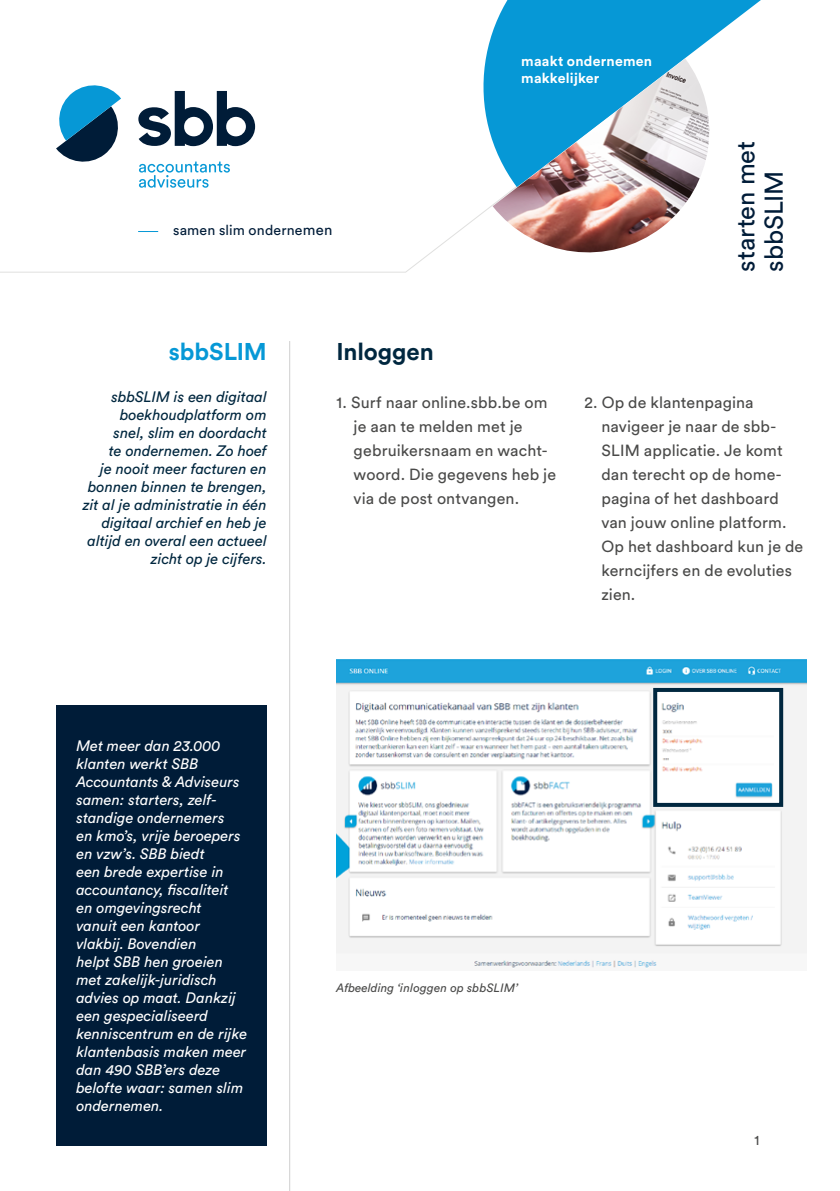
<style>
.page{position:relative;width:840px;height:1191px;background:#fff}
.page>*{position:absolute;margin:0;border:0;box-sizing:border-box;transform-origin:0 0}
.t1{font:25.4px/28.2px "Circular Std";letter-spacing:-.005em;color:#001c38}
.t2{font:700 24px "Circular Std";letter-spacing:-.005em;color:#00273f}
.t3{font:700 24px "Circular Std";letter-spacing:-.005em;color:#0698d6}
.t4{font:16px/24px "Circular Std";letter-spacing:.01em;color:#4a4a49}
.t5{font:italic 15px/18px "Circular Std";color:#fefefe}
.t6{font:italic 15px/18px "Circular Std";color:#00273f;text-align:right}
.t7{font:700 14.2px/17px "Circular Std";letter-spacing:.015em;color:#fff}
.t8{font:14.2px "Circular Std";letter-spacing:.015em;color:#001c38}
.t9{font:14px "Circular Std";color:#4a4a49}
.t10{font:italic 12px "Circular Std";letter-spacing:.01em;color:#4a4a49}
.s1{font-size:14.8px}
</style>
<div class="page">
<div style="left:57px;top:705px;width:210px;height:440px;background:#001c38"></div>
<svg style="left:0;top:90px;width:492px;height:183px"></svg>
<svg style="left:461px;top:0;width:300px;height:187px"></svg>
<svg style="left:139px;top:162px;width:91px;height:26px"></svg>
<svg style="left:55px;top:85px;width:67px;height:81px"></svg>
<svg style="left:138px;top:91px;width:117px;height:55px"></svg>
<svg style="left:138px;top:231px;width:20px;height:1px"></svg>
<hr style="left:289px;top:341px;width:1px;height:850px;background:#d0d0d0">
<img style="left:492px;top:59px;width:219px;height:194px">
<img style="left:336px;top:659px;width:470px;height:309px">
<div style="left:652px;top:688px;width:130px;height:119px;border:4px solid #00273f"></div>
<p class="t8" style="left:173px;top:221px;width:161px">samen slim onderne<span class="s1">men</span></p>
<p class="t7" style="left:521px;top:52px;width:132px">maakt ondernemen makkelijker</p>
<h1 class="t1" style="left:730px;top:271px;width:132px;rotate:-90deg">starten met sbbSLIM</h1>
<h2 class="t3" style="left:169px;top:336px;width:99px">sbbSLIM</h2>
<p class="t6" style="left:83px;top:388px;width:185px">sbbSLIM is een digitaal boekhoudplatform om<br>snel, slim en doordacht<br>te ondernemen. Zo hoef<br>je nooit meer facturen en bonnen binnen te brengen, zit al je administratie in één digitaal archief en heb je altijd en overal een actueel zicht op je cijfers.</p>
<p class="t5" style="left:76px;top:736px;width:172px">Met meer dan 23.000 klanten werkt SBB<br>Accountants &amp; Adviseurs samen: starters, zelf&shy;standige ondernemers<br>en kmo’s, vrije beroepers en vzw’s. SBB biedt<br>een brede expertise in accountancy, fiscaliteit en omgevingsrecht<br>vanuit een kantoor vlakbij. Bovendien<br>helpt SBB hen groeien met zakelijk-juridisch advies op maat. Dankzij een gespecialiseerd kenniscentrum en de rijke klantenbasis maken meer dan 490 SBB’ers deze belofte waar: samen slim ondernemen.</p>
<h2 class="t2" style="left:336px;top:336px;width:99px">Inloggen</h2>
<p class="t4" style="left:353px;top:390px;width:204px;text-indent:-17px">1. Surf naar online.sbb.be om je aan te melden met je gebruikersnaam en wacht&shy;woord. Die gegevens heb je via de post ontvangen.</p>
<p class="t4" style="left:601px;top:390px;width:203px;text-indent:-17px">2. Op de klantenpagina navigeer je naar de sbb-<br>SLIM applicatie. Je komt dan terecht op de home&shy;pagina of het dashboard van jouw online platform.<br>Op het dashboard kun je de kerncijfers en de evoluties zien.</p>
<p class="t10" style="left:336px;top:980px;width:183px">Afbeelding ‘inloggen op sbbSLIM’</p>
<p class="t9" style="left:754px;top:1131px;width:6px">1</p>
</div>
